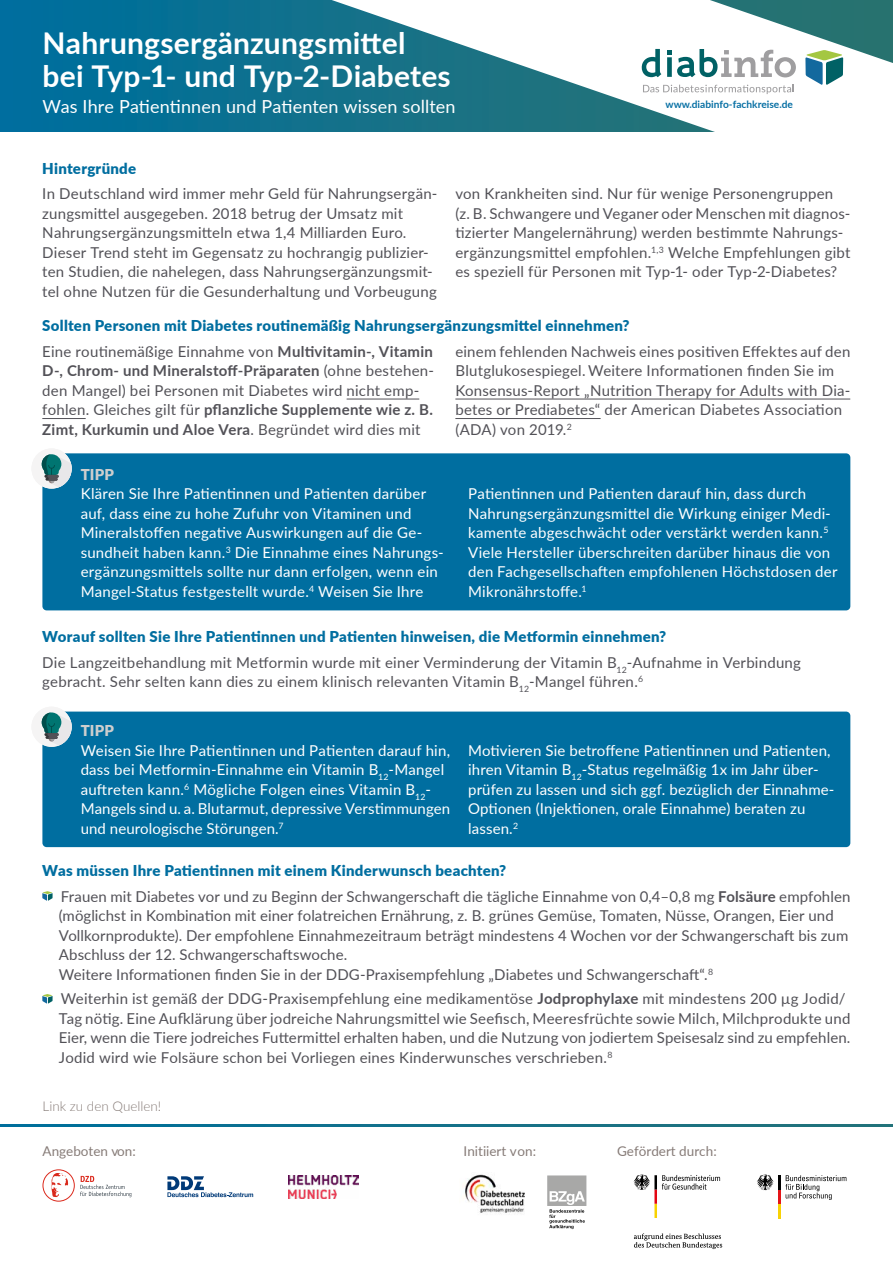
<style>
.page{position:relative;width:893px;height:1263px;background:#fff}
.page>*{position:absolute;margin:0;border:0;box-sizing:border-box;transform-origin:0 0}
.t1{font:700 30px/33px "Lato";letter-spacing:.01em;color:#fff}
.t2{font:18px "Lato";letter-spacing:.005em;color:#fff}
.t3{font:15px/19.5px "Lato";letter-spacing:.015em;color:#525157}
.t4{font:15px/19.5px "Lato";letter-spacing:.015em;color:#fff}
.t5{font:900 15px/25.5px "Lato";letter-spacing:.015em;color:#006ea0}
.t6{font:900 15px "Lato";letter-spacing:.01em;color:#cecece}
.t7{font:13.5px "Lato";color:#867b77}
.t8{font:300 13.5px "Lato";color:#867b77}
.t9{font:700 10.2px "Lato";color:#0870a4}
.s1{font-weight:400;color:#525157}
.s2{font-weight:700;color:#525157}
.s3{font-weight:700}
.s4{font-weight:900;color:#006ea0}
</style>
<div class="page">
<img style="left:0;top:1124px;width:892px;height:2px">
<img style="left:0;top:0;width:321px;height:131px">
<svg style="left:321px;top:0;width:572px;height:132px"></svg>
<svg style="left:805px;top:50px;width:38px;height:35px"></svg>
<svg style="left:642px;top:49px;width:19px;height:28px"></svg>
<svg style="left:667px;top:49px;width:129px;height:28px"></svg>
<svg style="left:643px;top:85px;width:151px;height:9px"></svg>
<svg style="left:80px;top:1176px;width:51px;height:21px"></svg>
<svg style="left:51px;top:1173px;width:17px;height:24px"></svg>
<div style="left:43px;top:1169px;width:32px;height:32px;border:1px solid #db291c;border-radius:50%"></div>
<svg style="left:167px;top:1176px;width:86px;height:21px"></svg>
<svg style="left:634px;top:1233px;width:88px;height:16px"></svg>
<svg style="left:633px;top:1174px;width:87px;height:44px"></svg>
<svg style="left:757px;top:1174px;width:89px;height:44px"></svg>
<img style="left:465px;top:1174px;width:60px;height:40px">
<img style="left:289px;top:1175px;width:69px;height:24px">
<div style="left:545px;top:1174px;width:43px;height:58px;background:linear-gradient(to right,#fff,#fff)"></div>
<svg style="left:547px;top:1175px;width:39px;height:54px"></svg>
<hr style="left:347px;top:399px;width:72px;height:1px;background:#525157">
<hr style="left:42px;top:418px;width:44px;height:1px;background:#525157">
<hr style="left:455px;top:399px;width:395px;height:1px;background:#525157">
<hr style="left:455px;top:418px;width:146px;height:1px;background:#525157">
<div style="left:42px;top:453px;width:808px;height:157px;background:#006ea0;border-radius:4px"></div>
<div style="left:32px;top:448px;width:40px;height:41px;background:#f5f4f4;border-radius:50%"></div>
<svg style="left:42px;top:454px;width:30px;height:33px"></svg>
<div style="left:42px;top:711px;width:808px;height:136px;background:#006ea0;border-radius:4px"></div>
<div style="left:32px;top:707px;width:40px;height:40px;background:#f5f4f4;border-radius:50%"></div>
<svg style="left:42px;top:712px;width:30px;height:33px"></svg>
<svg style="left:42px;top:891px;width:11px;height:10px"></svg>
<svg style="left:42px;top:994px;width:11px;height:9px"></svg>
<h1 class="t1" style="left:43px;top:25px;width:410px">Nahrungsergänzungsmittel bei Typ-1- und Typ-2-Diabetes</h1>
<p class="t2" style="left:43px;top:93px;width:414px">Was Ihre Patientinnen und Patienten wissen sollten</p>
<p class="t9" style="left:666px;top:96px;width:129px">www.diabinfo-fachkreise.de</p>
<p class="t5" style="left:42px;top:155px;width:95px">Hintergründe</p>
<p class="t3" style="left:42px;top:183px;width:397px">In Deutschland wird immer mehr Geld für Nahrungsergän&shy;zungsmittel ausgegeben. 2018 betrug der Umsatz mit Nahrungsergänzungsmitteln etwa 1,4 Milliarden Euro.<br>Dieser Trend steht im Gegensatz zu hochrangig publizier&shy;ten Studien, die nahelegen, dass Nahrungsergänzungsmit&shy;tel ohne Nutzen für die Gesunderhaltung und Vorbeugung</p>
<p class="t3" style="left:455px;top:183px;width:397px">von Krankheiten sind. Nur für wenige Personengruppen (z. B. Schwangere und Veganer oder Menschen mit diagnos&shy;tizierter Mangelernährung) werden bestimmte Nahrungs&shy;ergänzungsmittel empfohlen.<sup>1,3</sup> Welche Empfehlungen gibt es speziell für Personen mit Typ-1- oder Typ-2-Diabetes?</p>
<p class="t5" style="left:42px;top:312px;width:589px">Sollten Personen mit Diabetes routinemäßig Nahrungsergänzungsmittel einnehmen?<br><span class="s1">Eine routinemäßige Einnahme von</span> <span class="s2">Multivitamin-, Vitamin</span></p>
<p class="t3" style="left:42px;top:360px;width:393px"><span class="s3">D-, Chrom- und Mineralstoff-Präparaten</span> (ohne bestehen&shy;den Mangel) bei Personen mit Diabetes wird nicht emp&shy;fohlen. Gleiches gilt für <span class="s3">pflanzliche Supplemente wie z. B.<br>Zimt, Kurkumin und Aloe Vera</span>. Begründet wird dies mit</p>
<p class="t3" style="left:455px;top:341px;width:397px">einem fehlenden Nachweis eines positiven Effektes auf den Blutglukosespiegel.Weitere Informationen finden Sie im Konsensus-Report „Nutrition Therapy for Adults with Dia&shy;betes or Prediabetes“ der American Diabetes Association (ADA) von 2019.<sup>2</sup></p>
<p class="t6" style="left:81px;top:463px;width:35px">TIPP</p>
<p class="t4" style="left:81px;top:483px;width:364px">Klären Sie Ihre Patientinnen und Patienten darüber auf, dass eine zu hohe Zufuhr von Vitaminen und Mineralstoffen negative Auswirkungen auf die Ge&shy;sundheit haben kann.<sup>3</sup> Die Einnahme eines Nahrungs&shy;ergänzungsmittels sollte nur dann erfolgen, wenn ein Mangel-Status festgestellt wurde.<sup>4</sup> Weisen Sie Ihre</p>
<p class="t4" style="left:468px;top:483px;width:371px">Patientinnen und Patienten darauf hin, dass durch Nahrungsergänzungsmittel die Wirkung einiger Medi&shy;kamente abgeschwächt oder verstärkt werden kann.<sup>5<br></sup>Viele Hersteller überschreiten darüber hinaus die von den Fachgesellschaften empfohlenen Höchstdosen der Mikronährstoffe.<sup>1</sup></p>
<p class="t3" style="left:42px;top:623px;width:760px;line-height:25.5px"><span class="s4">Worauf sollten Sie Ihre Patientinnen und Patienten hinweisen, die Metformin einnehmen?<br></span>Die Langzeitbehandlung mit Metformin wurde mit einer Verminderung der Vitamin B<sub>12</sub>-Aufnahme in Verbindung</p>
<p class="t3" style="left:42px;top:671px;width:602px">gebracht. Sehr selten kann dies zu einem klinisch relevanten Vitamin B<sub>12</sub>-Mangel führen.<sup>6</sup></p>
<p class="t6" style="left:81px;top:720px;width:35px">TIPP</p>
<p class="t4" style="left:81px;top:740px;width:371px">Weisen Sie Ihre Patientinnen und Patienten darauf hin, dass bei Metformin-Einnahme ein Vitamin B<sub>12</sub>-Mangel auftreten kann.<sup>6</sup> Mögliche Folgen eines Vitamin B<sub>12</sub>- Mangels sind u. a. Blutarmut, depressive Verstimmungen und neurologische Störungen.<sup>7</sup></p>
<p class="t4" style="left:468px;top:740px;width:368px">Motivieren Sie betroffene Patientinnen und Patienten, ihren Vitamin B<sub>12</sub>-Status regelmäßig 1x im Jahr über&shy;prüfen zu lassen und sich ggf. bezüglich der Einnahme-Optionen (Injektionen, orale Einnahme) beraten zu lassen.<sup>2</sup></p>
<p class="t3" style="left:61px;top:857px;width:791px;line-height:25.5px;text-indent:-18px"><span class="s4">Was müssen Ihre Patientinnen mit einem Kinderwunsch beachten?<br></span>Frauen mit Diabetes vor und zu Beginn der Schwangerschaft die tägliche Einnahme von 0,4–0,8 mg <span class="s3">Folsäure</span> empfohlen</p>
<p class="t3" style="left:59px;top:905px;width:791px">(möglichst in Kombination mit einer folatreichen Ernährung, z. B. grünes Gemüse, Tomaten, Nüsse, Orangen, Eier und Vollkornprodukte). Der empfohlene Einnahmezeitraum beträgt mindestens 4 Wochen vor der Schwangerschaft bis zum Abschluss der 12. Schwangerschaftswoche.<br>Weitere Informationen finden Sie in der DDG-Praxisempfehlung „Diabetes und Schwangerschaft“.<sup>8</sup></p>
<p class="t3" style="left:59px;top:989px;width:793px">Weiterhin ist gemäß der DDG-Praxisempfehlung eine medikamentöse <span class="s3">Jodprophylaxe</span> mit mindestens 200 μg Jodid/ Tag nötig. Eine Aufklärung über jodreiche Nahrungsmittel wie Seefisch, Meeresfrüchte sowie Milch, Milchprodukte und Eier, wenn die Tiere jodreiches Futtermittel erhalten haben, und die Nutzung von jodiertem Speisesalz sind zu empfehlen.<br>Jodid wird wie Folsäure schon bei Vorliegen eines Kinderwunsches verschrieben.<sup>8</sup></p>
<p class="t8" style="left:43px;top:1097px;width:120px">Link zu den Quellen!</p>
<p class="t7" style="left:43px;top:1142px;width:95px">Angeboten von:</p>
<p class="t7" style="left:464px;top:1142px;width:74px">Initiiert von:</p>
<p class="t7" style="left:617px;top:1142px;width:101px">Gefördert durch:</p>
</div>
